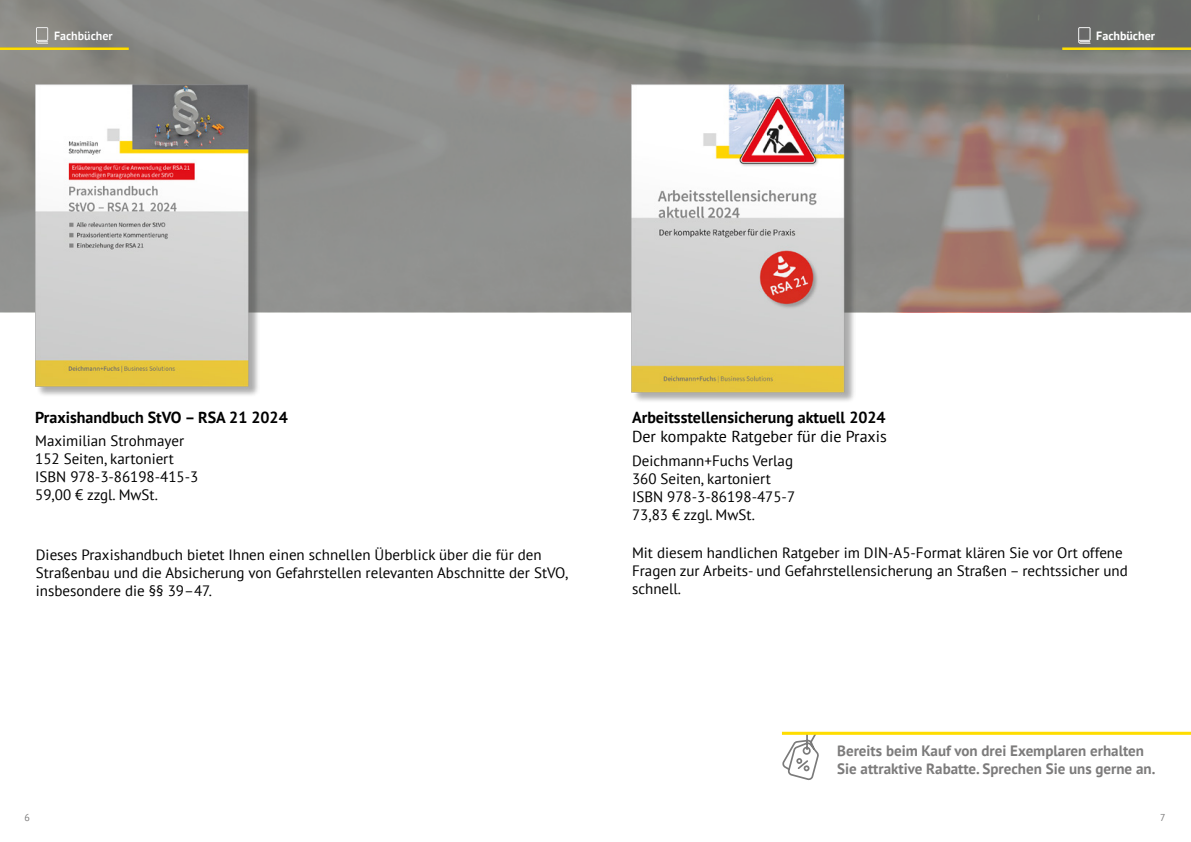
<style>
.page{position:relative;width:1191px;height:842px;background:#fff}
.page>*{position:absolute;margin:0;border:0;box-sizing:border-box;transform-origin:0 0}
.t1{font:700 16px "PT Sans";color:#000}
.t2{font:16px "PT Sans";color:#000}
.t3{font:15px/18px "PT Sans";color:#000}
.t4{font:700 15px/18px "PT Sans";color:#7c7b7b}
.t5{font:700 12px "PT Sans";color:#fff}
.t6{font:10px "PT Sans";color:#7c7b7b}
</style>
<div class="page">
<svg style="left:781px;top:731px;width:39px;height:50px"></svg>
<img style="left:0;top:0;width:1191px;height:312px">
<img style="left:35px;top:85px;width:224px;height:310px">
<img style="left:631px;top:85px;width:224px;height:316px">
<hr style="left:0;top:47px;width:129px;height:3px;background:#fd0">
<svg style="left:36px;top:27px;width:12px;height:17px"></svg>
<hr style="left:1062px;top:47px;width:129px;height:3px;background:#fd0">
<svg style="left:1078px;top:27px;width:12px;height:17px"></svg>
<hr style="left:782px;top:732px;width:409px;height:3px;background:#fd0">
<p class="t5" style="left:54px;top:27px;width:60px">Fachbücher</p>
<p class="t5" style="left:1096px;top:27px;width:60px">Fachbücher</p>
<p class="t1" style="left:35px;top:407px;width:254px">Praxishandbuch StVO – RSA 21 2024</p>
<p class="t3" style="left:35px;top:432px;width:165px">Maximilian Strohmayer<br>152 Seiten, kartoniert<br>ISBN 978-3-86198-415-3<br>59,00 € zzgl. MwSt.</p>
<p class="t3" style="left:36px;top:545px;width:534px">Dieses Praxishandbuch bietet Ihnen einen schnellen Überblick über die für den<br>Straßenbau und die Absicherung von Gefahrstellen relevanten Abschnitte der StVO, insbesondere die §§ 39–47.</p>
<p class="t1" style="left:632px;top:407px;width:255px">Arbeitsstellensicherung aktuell 2024</p>
<p class="t2" style="left:632px;top:426px;width:256px">Der kompakte Ratgeber für die Praxis</p>
<p class="t3" style="left:632px;top:451px;width:165px">Deichmann+Fuchs Verlag<br>360 Seiten, kartoniert<br>ISBN 978-3-86198-475-7<br>73,83 € zzgl. MwSt.</p>
<p class="t3" style="left:632px;top:544px;width:497px">Mit diesem handlichen Ratgeber im DIN-A5-Format klären Sie vor Ort offene<br>Fragen zur Arbeits- und Gefahrstellensicherung an Straßen – rechtssicher und schnell.</p>
<p class="t4" style="left:837px;top:741px;width:320px">Bereits beim Kauf von drei Exemplaren erhalten<br>Sie attraktive Rabatte. Sprechen Sie uns gerne an.</p>
<p class="t6" style="left:25px;top:811px;width:7px">6</p>
<p class="t6" style="left:1160px;top:811px;width:7px">7</p>
</div>
